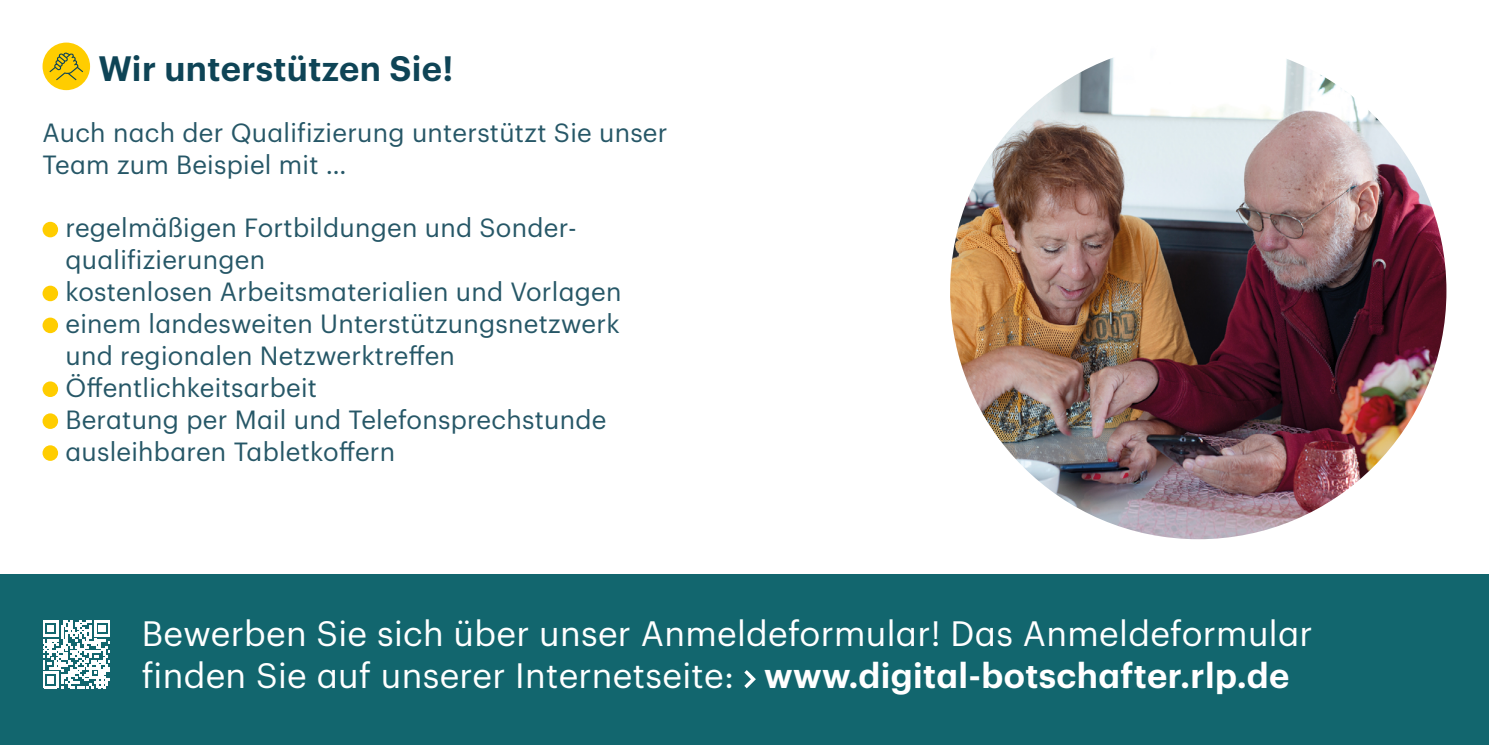
<style>
.page{position:relative;width:1489px;height:745px;background:#fff}
.page>*{position:absolute;margin:0;border:0;box-sizing:border-box;transform-origin:0 0}
.Graphik_Regular_13_8_6mm_H2_Weiß{font:34.5px/42.5px "Graphik";letter-spacing:.01em;color:#fff}
.Graphik_Semibold_13_8_6mm_H2{font:600 34.5px "Graphik";letter-spacing:.01em;color:#0e4456}
.Aufzählung{font:25.75px/32px "Graphik";letter-spacing:.01em;color:#265767}
.Graphik_Regular_10_3_4_5mm{font:25.75px/32px "Graphik";letter-spacing:.01em;color:#265767}
.s1{font-weight:600}
</style>
<div class="page">
<div style="left:0;top:574px;width:1488px;height:170px;background:#12666e"></div>
<svg style="left:43px;top:43px;width:47px;height:47px"></svg>
<div style="left:43px;top:43px;width:47px;height:47px;background:#ffcd00;border-radius:50%"></div>
<svg style="left:49px;top:52px;width:34px;height:28px"></svg>
<div style="left:43px;top:222px;width:15px;height:15px;background:#ffcd00;border-radius:50%"></div>
<div style="left:43px;top:285px;width:15px;height:16px;background:#ffcd00;border-radius:50%"></div>
<div style="left:43px;top:317px;width:15px;height:16px;background:#ffcd00;border-radius:50%"></div>
<div style="left:43px;top:381px;width:15px;height:16px;background:#ffcd00;border-radius:50%"></div>
<div style="left:43px;top:413px;width:15px;height:15px;background:#ffcd00;border-radius:50%"></div>
<div style="left:43px;top:445px;width:15px;height:15px;background:#ffcd00;border-radius:50%"></div>
<svg style="left:744px;top:670px;width:12px;height:19px"></svg>
<svg style="left:43px;top:620px;width:67px;height:67px"></svg>
<img style="left:950px;top:43px;width:496px;height:496px;border-radius:248px">
<h2 class="Graphik_Semibold_13_8_6mm_H2" style="left:98px;top:42px;width:356px">Wir unterstützen Sie!</h2>
<p class="Graphik_Regular_10_3_4_5mm" style="left:43px;top:114px;width:626px">Auch nach der Qualifizierung unterstützt Sie unser<br>Team zum Beispiel mit …</p>
<p class="Aufzählung" style="left:65px;top:210px;width:510px">regelmäßigen Fortbildungen und Sonder&shy;qualifizierungen</p>
<p class="Aufzählung" style="left:65px;top:273px;width:557px">kostenlosen Arbeitsmaterialien und Vorlagen</p>
<p class="Aufzählung" style="left:65px;top:305px;width:555px">einem landesweiten Unterstützungsnetzwerk und regionalen Netzwerktreffen</p>
<p class="Aufzählung" style="left:65px;top:369px;width:253px">Öffentlichkeitsarbeit</p>
<p class="Aufzählung" style="left:65px;top:401px;width:542px">Beratung per Mail und Telefonsprechstunde</p>
<p class="Aufzählung" style="left:65px;top:433px;width:331px">ausleihbaren Tabletkoffern</p>
<h2 class="Graphik_Regular_13_8_6mm_H2_Weiß" style="left:142px;top:608px;width:1172px">Bewerben Sie sich über unser Anmeldeformular! Das Anmeldeformular finden Sie auf unserer Internetseite: <span class="s1">www.digital-botschafter.rlp.de</span></h2>
</div>
